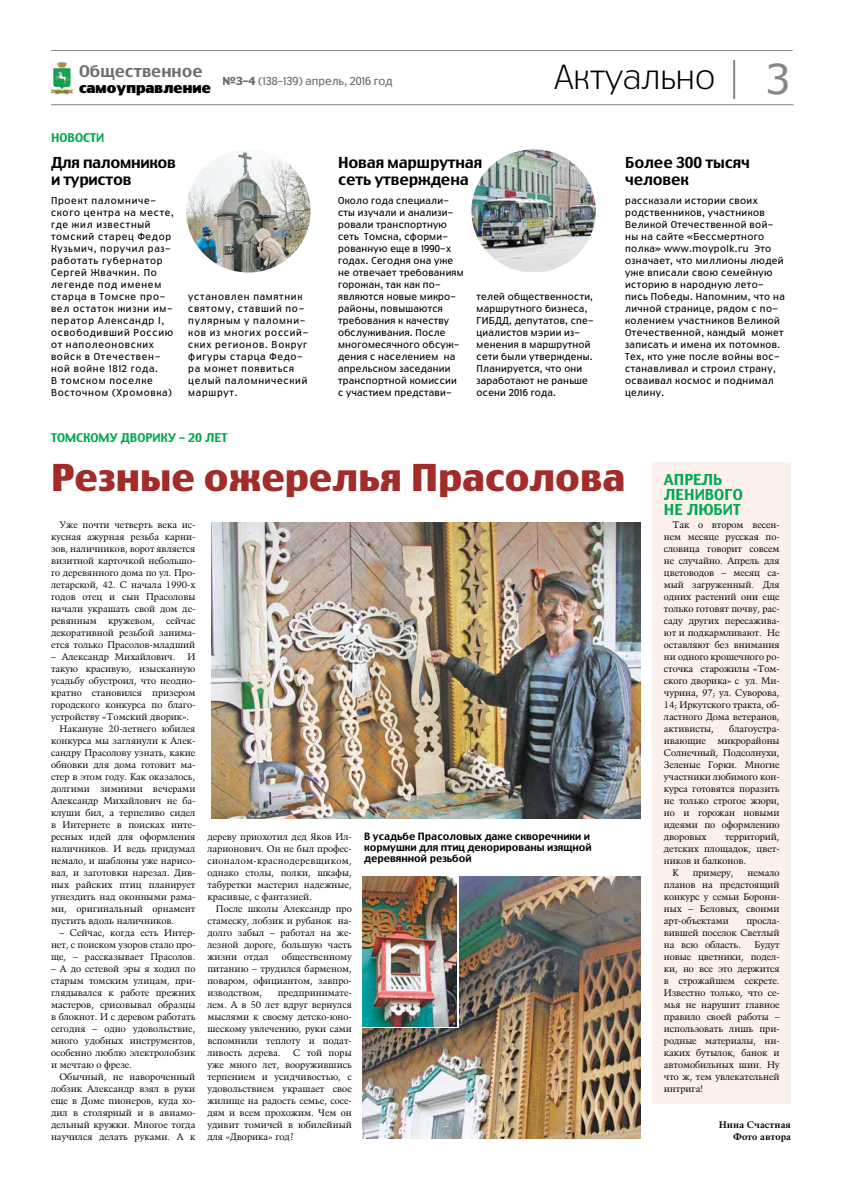
<style>
.page{position:relative;width:842px;height:1191px;background:#fff}
.page>*{position:absolute;margin:0;border:0;box-sizing:border-box;transform-origin:0 0}
.t1{font:700 36.8px "Truth CYR";color:#a12c29}
.t2{font:300 33px "Truth CYR";color:#000}
.t3{font:500 16px "Truth CYR";color:#6d6e71}
.t4{font:500 15px/17px "Truth CYR";letter-spacing:-.01em;color:#000}
.t5{font:500 15px/15px "Truth CYR";color:#01a850}
.t6{font:900 14px "Truth CYR";letter-spacing:.005em;color:#000}
.t7{font:500 12px "Truth CYR";color:#01a850}
.t8{font:11px "Truth CYR";color:#6d6e71}
.t9{font:500 10px/11px "Truth CYR";color:#000}
.t10{font:9.5px/12px "Kuenstler 480 BT";color:#000;text-align:justify}
.t11{font:9.5px/12px "Truth CYR";letter-spacing:.04em;color:#000}
.t12{font:9.5px/12px "Truth CYR";letter-spacing:.075em;color:#000}
.t13{font:700 9.5px/12px "Kuenstler 480 BT";color:#000;text-align:right}
.s1{font-weight:700}
.s2{font-family:"MS Reference Sans Serif";font-weight:400;font-size:41px;color:#848688}
</style>
<div class="page">
<img style="left:363px;top:876px;width:277px;height:262px">
<svg style="left:362px;top:876px;width:96px;height:152px"></svg>
<hr style="left:51px;top:50px;width:742px;height:1px;background:#848688">
<hr style="left:51px;top:104px;width:742px;height:1px;background:#848688">
<img style="left:49px;top:61px;width:26px;height:34px">
<img style="left:471px;top:149px;width:125px;height:123px">
<img style="left:186px;top:150px;width:125px;height:122px">
<div style="left:652px;top:462px;width:139px;height:641px;background:#fbf0eb"></div>
<img style="left:212px;top:522px;width:428px;height:296px">
<img style="left:363px;top:876px;width:93px;height:150px">
<hr style="left:733px;top:60px;width:2px;height:39px;background:#848688">
<h3 class="t3" style="left:79px;top:62px;width:125px">Общественное</h3>
<h3 class="t6" style="left:79px;top:80px;width:133px">самоуправление</h3>
<p class="t8" style="left:223px;top:75px;width:171px"><span class="s1">№3–4</span> (138–139) апрель, 2016 год</p>
<h2 class="t2" style="left:555px;top:58px;width:238px">Актуально <span class="s2">3</span></h2>
<p class="t7" style="left:51px;top:130px;width:55px">новости</p>
<h3 class="t4" style="left:51px;top:154px;width:126px">Для паломников и туристов</h3>
<h3 class="t4" style="left:338px;top:154px;width:146px">Новая маршрутная сеть утверждена</h3>
<h3 class="t4" style="left:625px;top:154px;width:126px">Более 300 тысяч человек</h3>
<p class="t12" style="left:51px;top:195px;width:124px">Проект паломниче&shy;ского центра на месте, где жил известный томский старец Федор<br>Кузьмич, поручил раз&shy;работать губернатор<br>Сергей Жвачкин. По легенде под именем старца в Томске про&shy;вел остаток жизни им&shy;ператор Александр I, освободивший Россию от наполеоновских войск в Отечествен&shy;ной войне 1812 года.<br>В томском поселке<br>Восточном (Хромовка)</p>
<p class="t11" style="left:338px;top:195px;width:127px">Около года специали&shy;сты изучали и анализи&shy;ровали транспортную сеть Томска, сформи&shy;рованную еще в 1990-х годах. Сегодня она уже не отвечает требованиям горожан, так как по&shy;являются новые микро&shy;районы, повышаются требования к качеству обслуживания. После многомесячного обсуж&shy;дения с населением на апрельском заседании транспортной комиссии с участием представи-</p>
<p class="t11" style="left:625px;top:195px;width:161px">рассказали истории своих родственников, участников<br>Великой Отечественной вой&shy;ны на сайте «Бессмертного полка» www.moypolk.ru Это означает, что миллионы людей уже вписали свою семейную историю в народную лето&shy;пись Победы. Напомним, что на личной странице, рядом с по&shy;колением участников Великой<br>Отечественной, каждый может записать и имена их потомков.<br>Тех, кто уже после войны вос&shy;станавливал и строил страну, осваивал космос и поднимал целину.</p>
<p class="t11" style="left:477px;top:291px;width:118px">телей общественности, маршрутного бизнеса,<br>ГИБДД, депутатов, спе&shy;циалистов мэрии из&shy;менения в маршрутной сети были утверждены.<br>Планируется, что они заработают не раньше осени 2016 года.</p>
<p class="t12" style="left:188px;top:291px;width:121px">установлен памятник святому, ставший по&shy;пулярным у паломни&shy;ков из многих россий&shy;ских регионов. Вокруг фигуры старца Федо&shy;ра может появиться целый паломнический маршрут.</p>
<p class="t7" style="left:51px;top:430px;width:178px">Томскому дворику – 20 лет</p>
<h1 class="t1" style="left:51px;top:456px;width:576px">Резные ожерелья Прасолова</h1>
<p class="t10" style="left:51px;top:519px;width:146px;text-indent:9px">Уже почти четверть века ис&shy;кусная ажурная резьба карни&shy;зов, наличников, ворот является визитной карточкой небольшо&shy;го деревянного дома по ул. Про&shy;летарской, 42. С начала 1990-х годов отец и сын Прасоловы начали украшать свой дом де&shy;ревянным кружевом, сейчас декоративной резьбой занима&shy;ется только Прасолов-младший</p>
<p class="t10" style="left:51px;top:651px;width:146px">– Александр Михайлович. И</p>
<p class="t10" style="left:51px;top:663px;width:146px">такую красивую, изысканную</p>
<p class="t10" style="left:51px;top:675px;width:146px">усадьбу обустроил, что неодно-</p>
<p class="t10" style="left:51px;top:687px;width:146px">кратно становился призером</p>
<p class="t10" style="left:51px;top:699px;width:146px">городского конкурса по благо-</p>
<p class="t10" style="left:51px;top:711px;width:140px">устройству «Томский дворик».</p>
<p class="t10" style="left:60px;top:723px;width:137px">Накануне 20-летнего юбилея</p>
<p class="t10" style="left:51px;top:735px;width:146px">конкурса мы заглянули к Алек-</p>
<p class="t10" style="left:51px;top:747px;width:146px">сандру Прасолову узнать, какие</p>
<p class="t10" style="left:51px;top:759px;width:146px">обновки для дома готовит ма-</p>
<p class="t10" style="left:51px;top:771px;width:146px">стер в этом году. Как оказалось,</p>
<p class="t10" style="left:51px;top:783px;width:146px">долгими зимними вечерами</p>
<p class="t10" style="left:51px;top:795px;width:146px">Александр Михайлович не ба-</p>
<p class="t10" style="left:51px;top:807px;width:146px">клуши бил, а терпеливо сидел</p>
<p class="t10" style="left:51px;top:819px;width:146px">в Интернете в поисках инте-</p>
<p class="t10" style="left:51px;top:831px;width:146px">ресных идей для оформления</p>
<p class="t10" style="left:51px;top:843px;width:146px">наличников. И ведь придумал</p>
<p class="t10" style="left:51px;top:855px;width:146px">немало, и шаблоны уже нарисо-</p>
<p class="t10" style="left:51px;top:867px;width:146px">вал, и заготовки нарезал. Див-</p>
<p class="t10" style="left:51px;top:879px;width:146px">ных райских птиц планирует</p>
<p class="t10" style="left:51px;top:891px;width:146px">угнездить над оконными рама-</p>
<p class="t10" style="left:51px;top:903px;width:146px">ми, оригинальный орнамент</p>
<p class="t10" style="left:51px;top:915px;width:125px">пустить вдоль наличников.</p>
<p class="t10" style="left:51px;top:927px;width:146px;text-indent:9px">– Сейчас, когда есть Интер&shy;нет, с поиском узоров стало про&shy;ще, – рассказывает Прасолов.</p>
<p class="t10" style="left:51px;top:963px;width:146px">– А до сетевой эры я ходил по старым томским улицам, при&shy;глядывался к работе прежних мастеров, срисовывал образцы в блокнот. И с деревом работать сегодня – одно удовольствие, много удобных инструментов, особенно люблю электролобзик и мечтаю о фрезе.</p>
<p class="t10" style="left:51px;top:1071px;width:146px;text-indent:9px">Обычный, не навороченный лобзик Александр взял в руки еще в Доме пионеров, куда хо&shy;дил в столярный и в авиамо&shy;дельный кружки. Многое тогда научился делать руками. А к</p>
<p class="t9" style="left:364px;top:831px;width:229px">В усадьбе Прасоловых даже скворечники и кормушки для птиц декорированы изящной деревянной резьбой</p>
<p class="t10" style="left:207px;top:831px;width:146px">дереву приохотил дед Яков Ил&shy;ларионович. Он не был профес&shy;сионалом-краснодеревщиком, однако столы, полки, шкафы, табуретки мастерил надежные, красивые, с фантазией.</p>
<p class="t10" style="left:207px;top:903px;width:146px;text-indent:9px">После школы Александр про стамеску, лобзик и рубанок на&shy;долго забыл – работал на же&shy;лезной дороге, большую часть жизни отдал</p>
<p class="t10" style="left:207px;top:951px;width:146px;text-indent:75px">общественному питанию – трудился барменом, поваром, официантом, завпро&shy;изводством,</p>
<p class="t10" style="left:207px;top:987px;width:146px;text-indent:70px">предпринимате&shy;лем. А в 50 лет вдруг вернулся мыслями к своему детско-юно&shy;шескому увлечению, руки сами вспомнили теплоту и подат&shy;ливость дерева.</p>
<p class="t10" style="left:207px;top:1047px;width:146px;text-indent:86px">С той поры уже много лет, вооружившись терпением и усидчивостью, с удовольствием украшает свое жилище на радость семье, сосе&shy;дям и всем прохожим. Чем он удивит томичей в юбилейный для «Дворика» год?</p>
<h3 class="t5" style="left:664px;top:472px;width:80px">Апрель ленивого не любит</h3>
<p class="t10" style="left:664px;top:519px;width:117px;text-indent:9px">Так о втором весен&shy;нем месяце русская по&shy;словица говорит совсем не случайно. Апрель для цветоводов – месяц са&shy;мый загруженный. Для одних растений они еще только готовят почву, рас&shy;саду других пересажива&shy;ют и подкармливают. Не оставляют без внимания ни одного крошечного ро&shy;сточка старожилы «Том&shy;ского дворика» с ул. Ми&shy;чурина, 97; ул. Суворова, 14; Иркутского тракта, об&shy;ластного Дома ветеранов, активисты,</p>
<p class="t10" style="left:664px;top:723px;width:117px;text-indent:65px">благоустра&shy;ивающие микрорайоны Солнечный, Подсолнухи, Зеленые Горки. Многие участники любимого кон&shy;курса готовятся поразить не только строгое жюри, но и горожан новыми идеями по оформлению дворовых</p>
<p class="t10" style="left:725px;top:831px;width:56px">территорий,</p>
<p class="t10" style="left:664px;top:843px;width:117px">детских площадок, цвет-</p>
<p class="t10" style="left:664px;top:855px;width:84px">ников и балконов.</p>
<p class="t10" style="left:672px;top:867px;width:8px">К</p>
<p class="t10" style="left:693px;top:867px;width:42px">примеру,</p>
<p class="t10" style="left:664px;top:867px;width:117px;text-indent:84px">немало планов на предстоящий конкурс у семьи Борони&shy;ных – Беловых, своими арт-объектами</p>
<p class="t10" style="left:664px;top:915px;width:117px;text-indent:83px">просла&shy;вившей поселок Светлый на всю область.</p>
<p class="t10" style="left:664px;top:939px;width:117px;text-indent:91px">Будут новые цветники, подел&shy;ки, но все это держится в строжайшем секрете.<br>Известно только, что се&shy;мья не нарушит главное правило своей работы – использовать лишь при&shy;родные материалы, ни&shy;каких бутылок, банок и автомобильных шин. Ну что ж, тем увлекательней интрига!</p>
<p class="t13" style="left:719px;top:1119px;width:74px">Нина Счастная<br>Фото автора</p>
</div>
